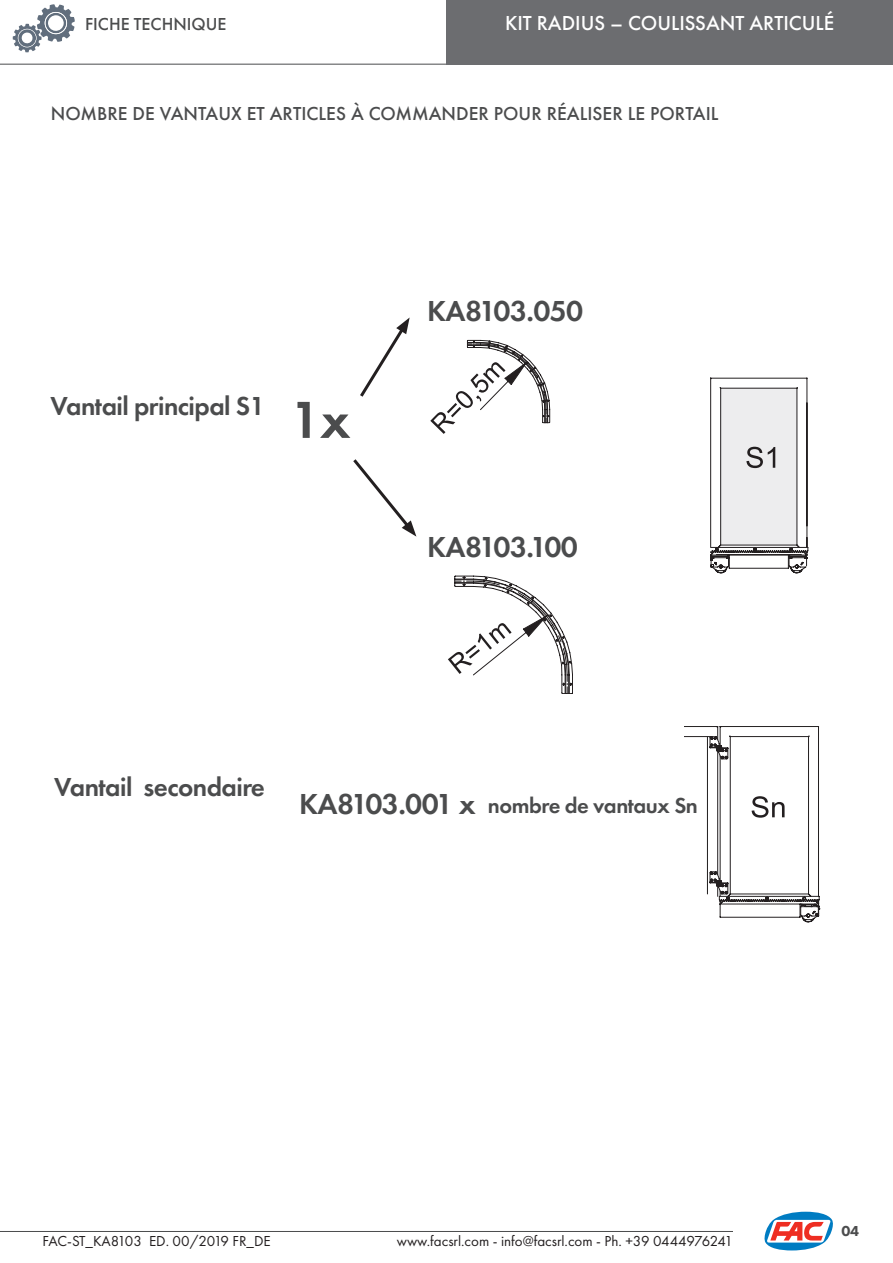
<style>
.page{position:relative;width:893px;height:1263px;background:#fff}
.page>*{position:absolute;margin:0;border:0;box-sizing:border-box;transform-origin:0 0}
.t1{font:600 54px "Futura PT";color:#4b4c4d}
.t2{font:600 30px "Futura PT";letter-spacing:-.02em;color:#4b4c4d}
.t3{font:600 27px "Futura PT";letter-spacing:-.02em;color:#4b4c4d}
.t4{font:600 22.5px "Futura PT";letter-spacing:-.02em;color:#4b4c4d}
.t5{font:500 21px "Futura PT";color:#fff}
.t6{font:500 19.5px "Futura PT";color:#4b4c4d}
.t7{font:500 18px "Futura PT";color:#4b4c4d}
.t8{font:15px "Futura PT";color:#231f20}
.t9{font:15px "Futura PT";letter-spacing:-.02em;color:#231f20}
.t10{font:800 15px "Futura PT";color:#4b4c4d}
</style>
<div class="page">
<hr style="left:0;top:1231px;width:733px;height:1px;background:#4b4c4d">
<svg style="left:764px;top:1212px;width:69px;height:38px"></svg>
<svg style="left:13px;top:4px;width:62px;height:48px"></svg>
<hr style="left:0;top:64px;width:893px;height:1px;background:#4b4c4d">
<div style="left:446px;top:0;width:447px;height:65px;background:#6c6d70"></div>
<svg style="left:360px;top:317px;width:50px;height:80px"></svg>
<svg style="left:353px;top:459px;width:63px;height:78px"></svg>
<svg style="left:710px;top:377px;width:99px;height:196px"></svg>
<svg style="left:684px;top:726px;width:136px;height:196px"></svg>
<hr style="left:818px;top:727px;width:1px;height:169px;background:#231f20">
<svg style="left:430px;top:340px;width:120px;height:94px"></svg>
<svg style="left:448px;top:576px;width:125px;height:118px"></svg>
<p class="t7" style="left:85px;top:13px;width:143px">FICHE TECHNIQUE</p>
<p class="t5" style="left:505px;top:10px;width:331px">KIT RADIUS – COULISSANT ARTICULÉ</p>
<p class="t6" style="left:51px;top:101px;width:669px">NOMBRE DE VANTAUX ET ARTICLES À COMMANDER POUR RÉALISER LE PORTAIL</p>
<h3 class="t3" style="left:51px;top:389px;width:216px">Vantail principal S1</h3>
<h1 class="t1" style="left:290px;top:386px;width:62px">1x</h1>
<h2 class="t2" style="left:427px;top:292px;width:158px">KA8103.050</h2>
<h2 class="t2" style="left:427px;top:528px;width:152px">KA8103.100</h2>
<h3 class="t3" style="left:54px;top:770px;width:212px">Vantail secondaire</h3>
<h2 class="t2" style="left:299px;top:785px;width:178px">KA8103.001 x</h2>
<p class="t4" style="left:488px;top:791px;width:211px">nombre de vantaux Sn</p>
<p class="t9" style="left:43px;top:1231px;width:230px">FAC-ST_KA8103 ED. 00/2019 FR_DE</p>
<p class="t8" style="left:397px;top:1231px;width:338px">www.facsrl.com - info@facsrl.com - Ph. +39 0444976241</p>
<p class="t10" style="left:841px;top:1222px;width:19px">04</p>
</div>
